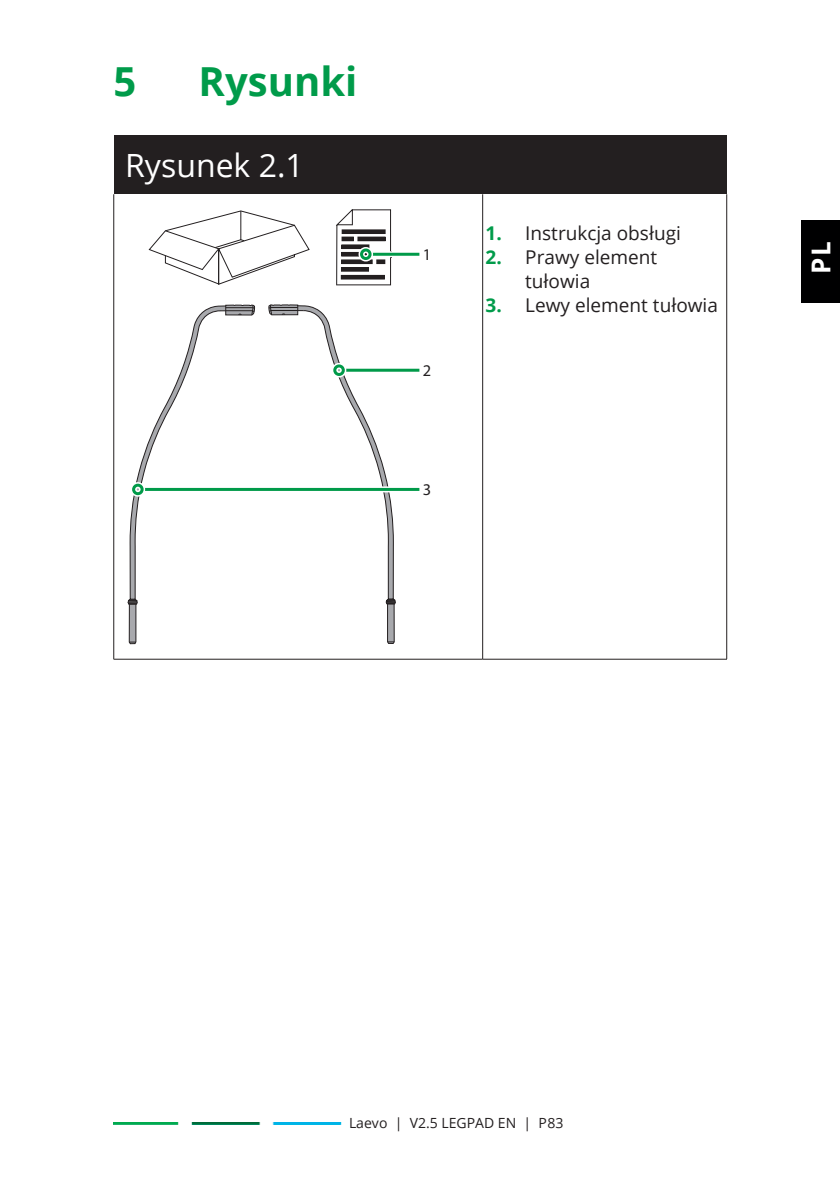
<style>
.page{position:relative;width:840px;height:1191px;background:#fff}
.page>*{position:absolute;margin:0;border:0;box-sizing:border-box;transform-origin:0 0}
.t1{font:700 40px "Open Sans";color:#009b4a}
.t2{font:32px "Open Sans";color:#fff}
.t3{font:700 26px "Open Sans";color:#fff}
.t4{font:19px/24px "Open Sans";color:#231f20}
.t5{font:16.4px "Myriad Pro";color:#231f20}
.t6{font:14px "Open Sans";color:#231f20}
.s1{font-weight:700;color:#009b4a}
</style>
<div class="page">
<div style="left:800px;top:220px;width:39px;height:83px;background:#000001"></div>
<img style="left:113px;top:1122px;width:229px;height:3px">
<div style="left:114px;top:136px;width:612px;height:58px;background:#231f20"></div>
<hr style="left:113px;top:194px;width:1px;height:465px;background:#231f20">
<hr style="left:482px;top:194px;width:1px;height:465px;background:#231f20">
<hr style="left:726px;top:194px;width:1px;height:465px;background:#231f20">
<hr style="left:113px;top:659px;width:369px;height:1px;background:#231f20">
<hr style="left:482px;top:659px;width:244px;height:1px;background:#231f20">
<svg style="left:148px;top:210px;width:162px;height:75px"></svg>
<svg style="left:336px;top:209px;width:56px;height:76px"></svg>
<div style="left:368px;top:251px;width:51px;height:6px;background:#c2e6d3"></div>
<hr style="left:368px;top:253px;width:51px;height:3px;background:#009a49">
<div style="left:358px;top:247px;width:15px;height:14px;border:6px solid #fff;border-radius:50%"></div>
<div style="left:360px;top:248px;width:11px;height:12px;border:3px solid #009a49;border-radius:50%"></div>
<svg style="left:127px;top:304px;width:292px;height:340px"></svg>
<div style="left:140px;top:486px;width:279px;height:6px;background:#edf7f2"></div>
<hr style="left:140px;top:488px;width:279px;height:3px;background:#009a49">
<div style="left:130px;top:482px;width:15px;height:15px;border:6px solid #fff;border-radius:50%"></div>
<div style="left:132px;top:483px;width:11px;height:12px;border:3px solid #009a49;border-radius:50%"></div>
<h1 class="t1" style="left:113px;top:53px;width:24px">5</h1>
<h1 class="t1" style="left:198px;top:53px;width:160px">Rysunki</h1>
<h2 class="t2" style="left:125px;top:144px;width:180px">Rysunek 2.1</h2>
<p class="t5" style="left:422px;top:244px;width:10px">1</p>
<p class="t5" style="left:422px;top:360px;width:10px">2</p>
<p class="t5" style="left:422px;top:480px;width:10px">3</p>
<p class="t4" style="left:485px;top:221px;width:197px"><span class="s1">1.</span> Instrukcja obsługi</p>
<p class="t4" style="left:525px;top:245px;width:133px;text-indent:-40px"><span class="s1">2.</span> Prawy element tułowia</p>
<p class="t4" style="left:485px;top:293px;width:234px"><span class="s1">3.</span> Lewy element tułowia</p>
<h3 class="t3" style="left:802px;top:274px;width:34px;rotate:-90deg">PL</h3>
<p class="t6" style="left:349px;top:1113px;width:216px">Laevo | V2.5 LEGPAD EN | P83</p>
</div>
